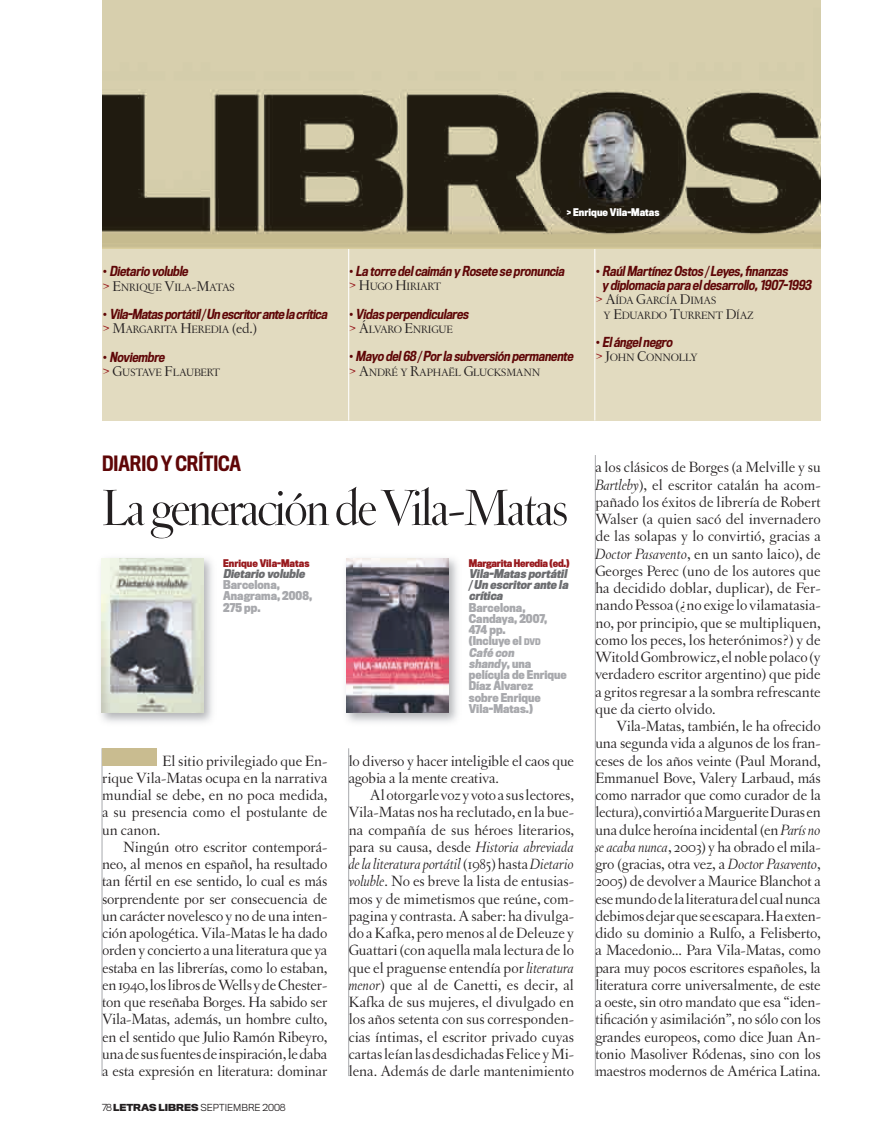
<style>
.page{position:relative;width:893px;height:1148px;background:#fff}
.page>*{position:absolute;margin:0;border:0;box-sizing:border-box;transform-origin:0 0}
.t1{font:54px "Letras Display";letter-spacing:-.03em;color:#231f20}
.t2{font:500 19.5px "Titling Gothic FB Cond";color:#5f0607}
.t3{font:15.75px/17.2px "Letras Oldstyle";letter-spacing:-.01em;color:#231f20;text-align:justify}
.t4{font:italic 500 12.75px/14.2px "Titling Gothic FB Cond";color:#5f0607}
.t5{font:11.25px/14.2px "Letras Oldstyle";letter-spacing:-.02em;color:#231f20}
.t6{font:700 11.25px/11.2px "Titling Gothic FB Cond";color:#a8a9ad}
.t7{font:italic 700 11.25px/11.2px "Titling Gothic FB Cond";color:#6c6d70;text-align:justify}
.t8{font:700 9.75px "Titling Gothic FB Cond";letter-spacing:-.02em;color:#981a1e}
.t9{font:700 9.75px "Titling Gothic FB Cond";color:#fff}
.t10{font:700 9.75px "Titling Gothic FB Cond";color:#981a1e}
.t11{font:300 9px "Titling Gothic FB Normal";color:#231f20}
.s1{font-style:normal}
.s2{font-family:"Letras Display Bold Titling";font-size:15px;color:#981a1e}
.s3{font-size:15px}
.s4{font-weight:700}
.s5{font-size:8.4px}
.s6{font-style:italic}
</style>
<div class="page">
<hr style="left:595px;top:455px;width:1px;height:621px;background:#a8a9ad">
<hr style="left:348px;top:748px;width:1px;height:328px;background:#a8a9ad">
<img style="left:101px;top:558px;width:111px;height:164px">
<img style="left:102px;top:559px;width:101px;height:154px">
<hr style="left:102px;top:748px;width:1px;height:328px;background:#a8a9ad">
<div style="left:102px;top:748px;width:54px;height:18px;background:#c9bc90"></div>
<div style="left:102px;top:231px;width:719px;height:190px;background:#e2dbc0"></div>
<hr style="left:348px;top:248px;width:1px;height:173px;background:#fff">
<hr style="left:594px;top:248px;width:1px;height:173px;background:#fff">
<img style="left:346px;top:558px;width:112px;height:164px">
<img style="left:347px;top:559px;width:101px;height:154px">
<img style="left:102px;top:0;width:719px;height:248px">
<p class="t4" style="left:103px;top:264px;width:90px"><span class="s1">•</span> Dietario voluble</p>
<p class="t5" style="left:103px;top:280px;width:134px"><span class="s2">&gt;</span> <span class="s3">E</span>NRIQUE <span class="s3">V</span>ILA<span class="s3">-M</span>ATAS</p>
<p class="t4" style="left:103px;top:307px;width:229px"><span class="s1">•</span> Vila-Matasportátil/ Un escritorante la crítica</p>
<p class="t5" style="left:103px;top:323px;width:156px"><span class="s2">&gt;</span> <span class="s3">M</span>ARGARITA <span class="s3">H</span>EREDIA <span class="s3">(</span><span class="s3">ed</span><span class="s3">.)</span></p>
<p class="t4" style="left:103px;top:350px;width:66px"><span class="s1">•</span> Noviembre</p>
<p class="t5" style="left:103px;top:365px;width:119px"><span class="s2">&gt;</span> <span class="s3">G</span>USTAVE <span class="s3">F</span>LAUBERT</p>
<p class="t9" style="left:567px;top:206px;width:94px">&gt; Enrique Vila-Matas</p>
<p class="t4" style="left:349px;top:264px;width:220px"><span class="s1">•</span> La torre delcaimán y Rosete se pronuncia</p>
<p class="t5" style="left:349px;top:279px;width:94px"><span class="s2">&gt;</span> <span class="s3">H</span>UGO <span class="s3">H</span>IRIART</p>
<p class="t4" style="left:349px;top:306px;width:124px"><span class="s1">•</span> Vidas perpendiculares</p>
<p class="t5" style="left:349px;top:322px;width:106px"><span class="s2">&gt;</span> <span class="s3">Á</span>LVARO <span class="s3">E</span>NRIGUE</p>
<p class="t4" style="left:349px;top:349px;width:229px"><span class="s1">•</span> Mayo del68 / Porla subversión permanente</p>
<p class="t5" style="left:349px;top:365px;width:193px"><span class="s2">&gt;</span> <span class="s3">A</span>NDRÉ Y <span class="s3">R</span>APHAËL <span class="s3">G</span>LUCKSMANN</p>
<p class="t4" style="left:602px;top:264px;width:214px;text-indent:-6px"><span class="s1">•</span> RaúlMartínezOstos / Leyes,finanzas<br>y diplomacia para eldesarrollo,1907-1993</p>
<p class="t5" style="left:604px;top:294px;width:152px;text-indent:-8px"><span class="s2">&gt;</span> <span class="s3">A</span>ÍDA <span class="s3">G</span>ARCÍA <span class="s3">D</span>IMAS<br>Y <span class="s3">E</span>DUARDO <span class="s3">T</span>URRENT <span class="s3">D</span>ÍAZ</p>
<p class="t4" style="left:595px;top:335px;width:81px"><span class="s1">•</span> Elángelnegro</p>
<p class="t5" style="left:595px;top:351px;width:104px"><span class="s2">&gt;</span> <span class="s3">J</span>OHN <span class="s3">C</span>ONNOLLY</p>
<p class="t2" style="left:102px;top:452px;width:141px">DIARIO Y CRÍTICA</p>
<h1 class="t1" style="left:102px;top:478px;width:468px">La generación de Vila-Matas</h1>
<p class="t10" style="left:223px;top:557px;width:88px">Enrique Vila-Matas</p>
<p class="t7" style="left:223px;top:568px;width:85px">Dietario voluble</p>
<p class="t6" style="left:223px;top:579px;width:90px">Barcelona,<br>Anagrama, 2008,<br>275 pp.</p>
<p class="t3" style="left:102px;top:752px;width:227px;text-indent:60px">El sitio privilegiado que En&shy;rique Vila-Matas ocupa en la narrativa mundial se debe, en no poca medida, a su presencia como el postulante de un canon.</p>
<p class="t3" style="left:102px;top:838px;width:227px;text-indent:21px">Ningún otro escritor contemporá&shy;neo, al menos en español, ha resultado tan fértil en ese sentido, lo cual es más sorprendente por ser consecuencia de un carácter novelesco y no de una inten&shy;ción apologética. Vila-Matas le ha dado orden y concierto a una literatura que ya estaba en las librerías, como lo estaban, en 1940, los libros de Wells y de Chester&shy;ton que reseñaba Borges. Ha sabido ser Vila-Matas, además, un hombre culto, en el sentido que Julio Ramón Ribeyro, una de sus fuentes de inspiración, le daba a esta expresión en literatura: dominar</p>
<p class="t11" style="left:102px;top:1102px;width:185px">78 <span class="s4">LETRAS LIBRES</span> SEPTIEMBRE 2008</p>
<p class="t8" style="left:469px;top:557px;width:102px">Margarita Heredia (ed.)</p>
<p class="t7" style="left:469px;top:568px;width:103px">Vila-Matas portátil / Un escritor ante la crítica</p>
<p class="t6" style="left:469px;top:602px;width:99px">Barcelona,<br>Candaya, 2007,<br>474 pp.<br>(Incluye el <span class="s5">DVD<br></span>Café con<br>shandy, u n a película de Enrique<br>Díaz Álvarez<br>sobre Enrique<br>Vila-Matas.)</p>
<p class="t3" style="left:349px;top:752px;width:227px">lo diverso y hacer inteligible el caos que agobia a la mente creativa.</p>
<p class="t3" style="left:349px;top:786px;width:227px;text-indent:21px">Al otorgarle voz y voto a sus lectores, Vila-Matas nos ha reclutado, en la bue&shy;na compañía de sus héroes literarios, para su causa, desde <span class="s6">Historia abreviada de la literatura portátil</span> (1985) hasta <span class="s6">Dietario voluble</span>. No es breve la lista de entusias&shy;mos y de mimetismos que reúne, com&shy;pagina y contrasta. A saber: ha divulga&shy;do a Kafka, pero menos al de Deleuze y Guattari (con aquella mala lectura de lo que el praguense entendía por <span class="s6">literatura menor</span>) que al de Canetti, es decir, al Kafka de sus mujeres, el divulgado en los años setenta con sus corresponden&shy;cias íntimas, el escritor privado cuyas cartas leían las desdichadas Felice y Mi&shy;lena. Además de darle mantenimiento</p>
<p class="t3" style="left:595px;top:459px;width:227px">a los clásicos de Borges (a Melville y su <span class="s6">Bartleby</span>), el escritor catalán ha acom&shy;pañado los éxitos de librería de Robert Walser (a quien sacó del invernadero de las solapas y lo convirtió, gracias a <span class="s6">Doctor Pasavento</span>, en un santo laico), de Georges Perec (uno de los autores que ha decidido doblar, duplicar), de Fer&shy;nando Pessoa (¿no exige lo vilamatasia&shy;no, por principio, que se multipliquen, como los peces, los heterónimos?) y de Witold Gombrowicz, el noble polaco (y verdadero escritor argentino) que pide a gritos regresar a la sombra refrescante que da cierto olvido.</p>
<p class="t3" style="left:595px;top:717px;width:227px;text-indent:21px">Vila-Matas, también, le ha ofrecido una segunda vida a algunos de los fran&shy;ceses de los años veinte (Paul Morand, Emmanuel Bove, Valery Larbaud, más como narrador que como curador de la lectura), convirtió a Marguerite Duras en una dulce heroína incidental (en <span class="s6">París no se acaba nunca</span>, 2003) y ha obrado el mila&shy;gro (gracias, otra vez, a <span class="s6">Doctor Pasavento</span>, 2005) de devolver a Maurice Blanchot a ese mundo de la literatura del cual nunca debimos dejar que se escapara. Ha exten&shy;dido su dominio a Rulfo, a Felisberto, a Macedonio... Para Vila-Matas, como para muy pocos escritores españoles, la literatura corre universalmente, de este a oeste, sin otro mandato que esa “iden&shy;tificación y asimilación”, no sólo con los grandes europeos, como dice Juan An&shy;tonio Masoliver Ródenas, sino con los maestros modernos de América Latina.</p>
</div>
